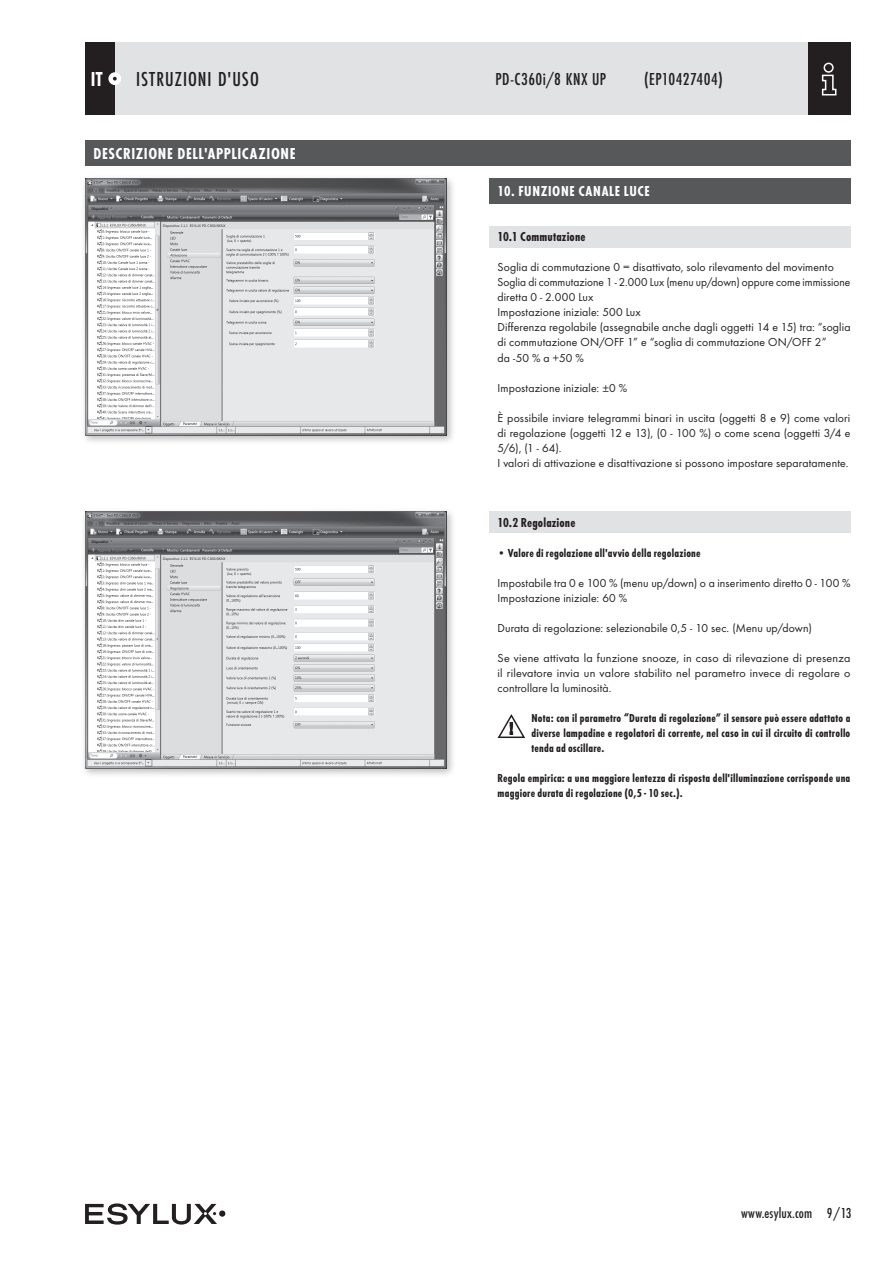
<style>
.page{position:relative;width:893px;height:1263px;background:#fff}
.page>*{position:absolute;margin:0;border:0;box-sizing:border-box;transform-origin:0 0}
.t1{font:500 21px "Futura Con";letter-spacing:.05em;color:#231f20}
.t2{font:700 21px "Futura Con";color:#fff;scale:.95 1}
.t3{font:500 18px "Futura Con";letter-spacing:.025em;color:#231f20}
.t4{font:700 16.5px "Futura Con";letter-spacing:.035em;color:#fff}
.t5{font:700 15px "Futura Con";letter-spacing:.045em;color:#fff}
.t6{font:500 15px "Futura Con";letter-spacing:.01em;color:#231f20}
.t7{font:700 13.5px "Futura Con";letter-spacing:.01em;color:#231f20}
.t8{font:12px/15px "Futura Boo";letter-spacing:.01em;color:#231f20}
.t9{font:700 12px/15px "Futura Con";letter-spacing:.015em;color:#231f20;text-align:justify}
</style>
<div class="page">
<div style="left:85px;top:43px;width:765px;height:72px;background:#e1e2e4"></div>
<div style="left:808px;top:43px;width:42px;height:72px;background:#231f20"></div>
<svg style="left:821px;top:62px;width:16px;height:34px"></svg>
<div style="left:85px;top:43px;width:30px;height:72px;background:#231f20"></div>
<div style="left:108px;top:72px;width:13px;height:13px;background:#fff;border-radius:50%"></div>
<svg style="left:113px;top:77px;width:4px;height:4px"></svg>
<div style="left:219px;top:1210px;width:6px;height:7px;background:#231f20;border-radius:50%"></div>
<svg style="left:85px;top:1203px;width:132px;height:21px"></svg>
<div style="left:489px;top:226px;width:361px;height:21px;background:#e1e2e4"></div>
<div style="left:489px;top:512px;width:361px;height:21px;background:#e1e2e4"></div>
<div style="left:489px;top:179px;width:361px;height:25px;background:#57585a"></div>
<div style="left:81px;top:508px;width:376px;height:270px;background:#231f20;opacity:.3"></div>
<img style="left:85px;top:512px;width:361px;height:256px">
<div style="left:85px;top:140px;width:765px;height:26px;background:#57585a"></div>
<div style="left:81px;top:175px;width:376px;height:270px;background:#231f20;opacity:.3"></div>
<img style="left:85px;top:179px;width:361px;height:256px">
<svg style="left:497px;top:714px;width:28px;height:25px"></svg>
<h1 class="t2" style="left:91px;top:67px;width:14px">IT</h1>
<h1 class="t1" style="left:136px;top:67px;width:124px">ISTRUZIONI D'USO</h1>
<h2 class="t3" style="left:495px;top:69px;width:112px">PD-C360i/8 KNX UP</h2>
<h2 class="t3" style="left:644px;top:69px;width:80px">(EP10427404)</h2>
<h3 class="t4" style="left:94px;top:144px;width:204px">DESCRIZIONE DELL'APPLICAZIONE</h3>
<p class="t5" style="left:497px;top:183px;width:154px">10. FUNZIONE CANALE LUCE</p>
<p class="t7" style="left:497px;top:229px;width:90px">10.1 Commutazione</p>
<p class="t8" style="left:497px;top:260px;width:354px">Soglia di commutazione 0 = disattivato, solo rilevamento del movimento Soglia di commutazione 1 - 2.000 Lux (menu up/down) oppure come immissione diretta 0 - 2.000 Lux<br>Impostazione iniziale: 500 Lux<br>Differenza regolabile (assegnabile anche dagli oggetti 14 e 15) tra: “soglia di commutazione ON/OFF 1” e “soglia di commutazione ON/OFF 2”<br>da -50 % a +50 %</p>
<p class="t8" style="left:497px;top:380px;width:131px">Impostazione iniziale: ±0 %</p>
<p class="t8" style="left:497px;top:410px;width:354px">È possibile inviare telegrammi binari in uscita (oggetti 8 e 9) come valori di regolazione (oggetti 12 e 13), (0 - 100 %) o come scena (oggetti 3/4 e 5/6), (1 - 64).<br>I valori di attivazione e disattivazione si possono impostare separatamente.</p>
<p class="t7" style="left:497px;top:514px;width:79px">10.2 Regolazione</p>
<p class="t9" style="left:497px;top:545px;width:205px">• Valore di regolazione all'avvio della regolazione</p>
<p class="t8" style="left:497px;top:575px;width:354px">Impostabile tra 0 e 100 % (menu up/down) o a inserimento diretto 0 - 100 %<br>Impostazione iniziale: 60 %</p>
<p class="t8" style="left:497px;top:620px;width:316px">Durata di regolazione: selezionabile 0,5 - 10 sec. (Menu up/down)</p>
<p class="t8" style="left:497px;top:650px;width:354px;text-align:justify">Se viene attivata la funzione snooze, in caso di rilevazione di presenza il rilevatore invia un valore stabilito nel parametro invece di regolare o controllare la luminosità.</p>
<p class="t9" style="left:531px;top:710px;width:320px">Nota: con il parametro “Durata di regolazione” il sensore può essere adattato a diverse lampadine e regolatori di corrente, nel caso in cui il circuito di controllo tenda ad oscillare.</p>
<p class="t9" style="left:497px;top:770px;width:354px">Regola empirica: a una maggiore lentezza di risposta dell'illuminazione corrisponde una maggiore durata di regolazione (0,5 - 10 sec.).</p>
<p class="t6" style="left:741px;top:1204px;width:112px">www.esylux.com 9/13</p>
</div>
